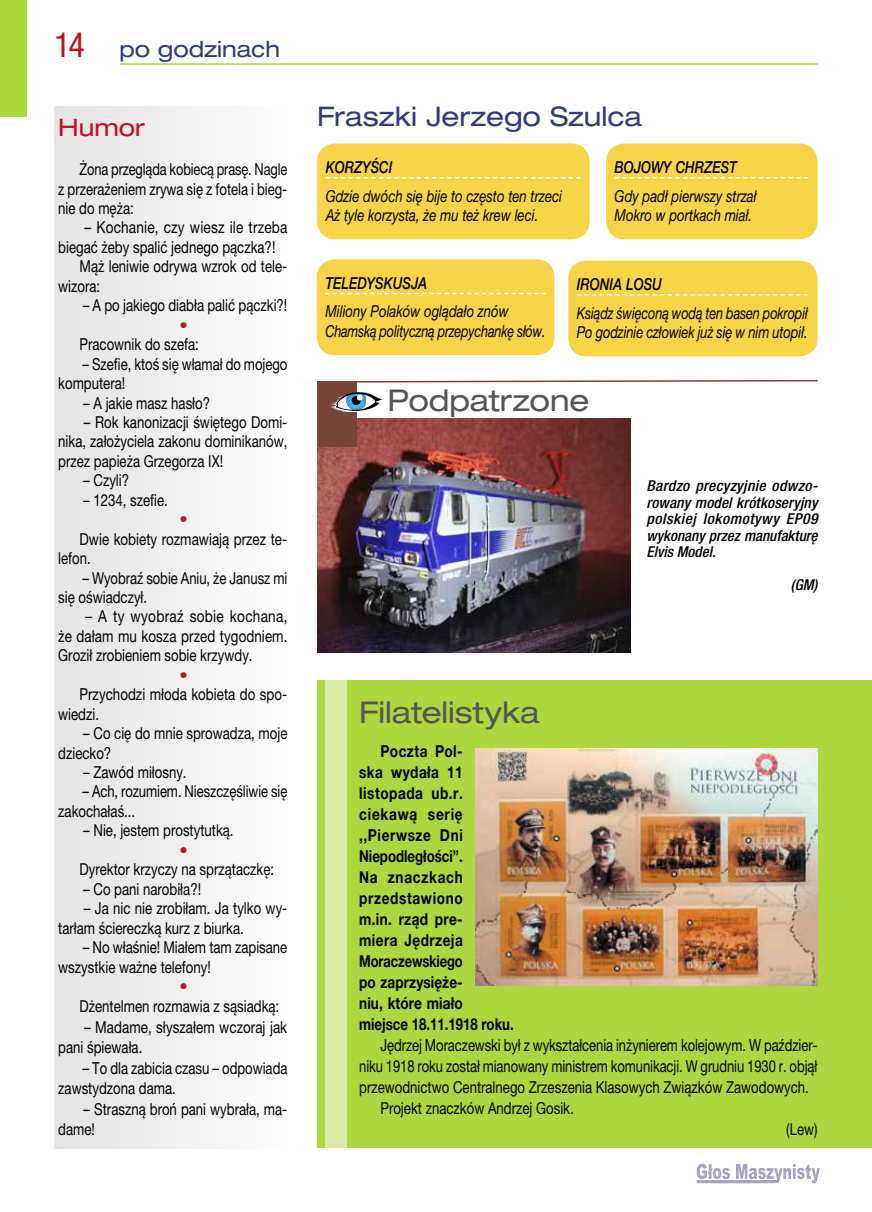
<style>
.page{position:relative;width:872px;height:1212px;background:#fff}
.page>*{position:absolute;margin:0;border:0;box-sizing:border-box;transform-origin:0 0}
.t1{font:expanded 30px "Helvetica Neue LT Pro";color:#555}
.t2{font:expanded 27px "Helvetica Neue LT Pro";color:#303c78}
.t3{font:expanded 24px "Helvetica Neue LT Pro";color:#c60a27}
.t4{font:expanded 22.5px "Helvetica Neue LT Pro";color:#303c78}
.t5{font:16.5px/19.5px "Helvetica Neue LT Pro";color:#000;scale:.8 1}
.t6{font:16.5px/19.5px "Helvetica Neue LT Pro";color:#000;scale:.79 1}
.t7{font:700 16.5px/21px "Helvetica Neue LT Pro";letter-spacing:.03em;color:#000;scale:.82 1}
.t8{font:italic 16.5px/19.8px "Helvetica Neue LT Pro";color:#000;scale:.8 1}
.t9{font:16.5px/19.5px "Helvetica Neue LT Pro";color:#000;scale:.81 1}
.t10{font:16.5px/19.5px "Helvetica Neue LT Pro";color:#000;text-align:justify;scale:.82 1}
.t11{font:16.5px/19.5px "Helvetica Neue LT Pro";color:#000;text-align:justify;scale:.78 1}
.t12{font:italic 16.5px/19.8px "Helvetica Neue LT Pro";color:#000;scale:.77 1}
.t13{font:italic 500 16.5px "Helvetica Neue LT Pro";color:#000;scale:.8 1}
.t14{font:16.5px "Helvetica Neue LT Pro";color:#b51729}
.t15{font:italic 500 condensed 15px/16.5px "Helvetica Neue LT Pro";color:#000;text-align:justify;scale:1.04 1}
.t16{font:italic 500 condensed 15px "Helvetica Neue LT Pro";color:#000}
.s1{font-stretch:condensed;font-size:34.5px;color:#b51729}
</style>
<div class="page">
<svg style="left:696px;top:1164px;width:124px;height:19px"></svg>
<div style="left:317px;top:680px;width:555px;height:468px;background:#aed63e"></div>
<div style="left:325px;top:680px;width:21px;height:468px;background:#dceaaa"></div>
<div style="left:0;top:0;width:27px;height:117px;background:#aed63e"></div>
<div style="left:606px;top:144px;width:211px;height:95px;background:#f8d449;border-radius:18px"></div>
<svg style="left:614px;top:177px;width:194px;height:1px"></svg>
<div style="left:317px;top:259px;width:237px;height:96px;background:#f8d449;border-radius:18px"></div>
<svg style="left:325px;top:293px;width:221px;height:1px"></svg>
<div style="left:568px;top:261px;width:249px;height:95px;background:#f8d449;border-radius:18px"></div>
<svg style="left:577px;top:294px;width:231px;height:2px"></svg>
<div style="left:317px;top:144px;width:272px;height:95px;background:#f8d449;border-radius:18px"></div>
<svg style="left:326px;top:177px;width:255px;height:1px"></svg>
<div style="left:54px;top:106px;width:238px;height:1042px;background:linear-gradient(to right,#e3e3e3,#fefefe)"></div>
<hr style="left:120px;top:63px;width:698px;height:2px;background:#aed63e">
<img style="left:475px;top:748px;width:342px;height:237px">
<img style="left:317px;top:419px;width:313px;height:233px">
<div style="left:317px;top:382px;width:39px;height:65px;background:#77453b"></div>
<svg style="left:317px;top:379px;width:501px;height:4px"></svg>
<svg style="left:335px;top:392px;width:47px;height:20px"></svg>
<h3 class="t4" style="left:54px;top:34px;width:227px"><span class="s1">14</span> po godzinach</h3>
<h3 class="t3" style="left:58px;top:113px;width:88px">Humor</h3>
<p class="t11" style="left:58px;top:159px;width:295px;text-indent:21px">Żona przegląda kobiecą prasę. Nagle z przerażeniem zrywa się z fotela i bieg&shy;nie do męża:</p>
<p class="t10" style="left:85px;top:217px;width:249px">– Kochanie, czy wiesz ile trzeba</p>
<p class="t5" style="left:58px;top:237px;width:273px">biegać żeby spalić jednego pączka?!</p>
<p class="t5" style="left:80px;top:256px;width:261px">Mąż leniwie odrywa wzrok od tele-</p>
<p class="t5" style="left:58px;top:276px;width:54px">wizora:</p>
<p class="t5" style="left:83px;top:295px;width:257px">– A po jakiego diabła palić pączki?!</p>
<p class="t14" style="left:179px;top:315px;width:10px">•</p>
<p class="t5" style="left:80px;top:334px;width:151px">Pracownik do szefa:</p>
<p class="t6" style="left:58px;top:354px;width:292px;text-indent:24px">– Szefie, ktoś się włamał do mojego komputera!</p>
<p class="t5" style="left:83px;top:392px;width:160px">– A jakie masz hasło?</p>
<p class="t5" style="left:58px;top:412px;width:288px;text-align:justify;text-indent:26px">– Rok kanonizacji świętego Domi&shy;nika, założyciela zakonu dominikanów, przez papieża Grzegorza IX!</p>
<p class="t5" style="left:83px;top:470px;width:59px">– Czyli?</p>
<p class="t5" style="left:83px;top:490px;width:107px">– 1234, szefie.</p>
<p class="t14" style="left:179px;top:509px;width:10px">•</p>
<p class="t9" style="left:58px;top:529px;width:284px;text-indent:21px">Dwie kobiety rozmawiają przez te&shy;lefon.</p>
<p class="t6" style="left:58px;top:567px;width:291px;text-indent:24px">– Wyobraź sobie Aniu, że Janusz mi się oświadczył.</p>
<p class="t10" style="left:58px;top:606px;width:281px;text-indent:27px">– A ty wyobraź sobie kochana, że dałam mu kosza przed tygodniem.<br>Groził zrobieniem sobie krzywdy.</p>
<p class="t14" style="left:179px;top:665px;width:10px">•</p>
<p class="t9" style="left:58px;top:684px;width:284px;text-indent:21px">Przychodzi młoda kobieta do spo&shy;wiedzi.</p>
<p class="t5" style="left:58px;top:723px;width:288px;text-indent:25px">– Co cię do mnie sprowadza, moje dziecko?</p>
<p class="t5" style="left:83px;top:762px;width:131px">– Zawód miłosny.</p>
<p class="t6" style="left:58px;top:781px;width:291px;text-indent:24px">– Ach, rozumiem. Nieszczęśliwie się zakochałaś...</p>
<p class="t5" style="left:83px;top:820px;width:189px">– Nie, jestem prostytutką.</p>
<p class="t14" style="left:179px;top:840px;width:10px">•</p>
<p class="t5" style="left:80px;top:859px;width:245px">Dyrektor krzyczy na sprzątaczkę:</p>
<p class="t5" style="left:83px;top:879px;width:149px">– Co pani narobiła?!</p>
<p class="t5" style="left:58px;top:898px;width:288px;text-indent:26px">– Ja nic nie zrobiłam. Ja tylko wy&shy;tarłam ściereczką kurz z biurka.</p>
<p class="t5" style="left:58px;top:937px;width:288px;text-indent:24px">– No właśnie! Miałem tam zapisane wszystkie ważne telefony!</p>
<p class="t14" style="left:179px;top:976px;width:10px">•</p>
<p class="t5" style="left:80px;top:996px;width:251px">Dżentelmen rozmawia z sąsiadką:</p>
<p class="t9" style="left:58px;top:1016px;width:284px;line-height:20.5px;text-indent:26px">– Madame, słyszałem wczoraj jak pani śpiewała.</p>
<p class="t5" style="left:58px;top:1057px;width:288px;line-height:20.5px;text-indent:24px">– To dla zabicia czasu – odpowiada zawstydzona dama.</p>
<p class="t5" style="left:58px;top:1098px;width:288px;line-height:20.5px;text-indent:25px">– Straszną broń pani wybrała, ma&shy;dame!</p>
<h2 class="t2" style="left:317px;top:99px;width:326px">Fraszki Jerzego Szulca</h2>
<p class="t13" style="left:326px;top:157px;width:85px">KORZYŚCI</p>
<p class="t8" style="left:326px;top:185px;width:297px">Gdzie dwóch się bije to często ten trzeci<br>Aż tyle korzysta, że mu też krew leci.</p>
<p class="t13" style="left:614px;top:157px;width:154px">BOJOWY CHRZEST</p>
<p class="t8" style="left:614px;top:185px;width:179px">Gdy padł pierwszy strzał<br>Mokro w portkach miał.</p>
<p class="t13" style="left:325px;top:273px;width:129px">TELEDYSKUSJA</p>
<p class="t8" style="left:325px;top:301px;width:277px">Miliony Polaków oglądało znów<br>Chamską polityczną przepychankę słów.</p>
<p class="t13" style="left:577px;top:275px;width:108px">IRONIA LOSU</p>
<p class="t12" style="left:577px;top:302px;width:301px">Ksiądz święconą wodą ten basen pokropił<br>Po godzinie człowiek już się w nim utopił.</p>
<h1 class="t1" style="left:387px;top:381px;width:204px">Podpatrzone</h1>
<p class="t15" style="left:646px;top:478px;width:166px">Bardzo precyzyjnie odwzo&shy;rowany model krótkoseryjny polskiej lokomotywy EP09 wykonany przez manufakturę Elvis Model.</p>
<p class="t16" style="left:791px;top:576px;width:28px">(GM)</p>
<h1 class="t1" style="left:359px;top:693px;width:182px">Filatelistyka</h1>
<p class="t7" style="left:359px;top:740px;width:190px;text-indent:21px">Poczta Pol-<br>ska wydała 11 listopada ub.r. ciekawą serię ,,Pierwsze Dni<br>Niepodległości”.<br>Na znaczkach przedstawiono<br>m.in. rząd pre-<br>miera Jędrzeja<br>Moraczewskiego<br>po zaprzysięże-<br>niu, które miało miejsce 18.11.1918 roku.</p>
<p class="t6" style="left:380px;top:1035px;width:555px">Jędrzej Moraczewski był z wykształcenia inżynierem kolejowym. W paździer-</p>
<p class="t6" style="left:359px;top:1056px;width:581px">niku 1918 roku został mianowany ministrem komunikacji. W grudniu 1930 r. objął</p>
<p class="t5" style="left:359px;top:1077px;width:564px">przewodnictwo Centralnego Zrzeszenia Klasowych Związków Zawodowych.</p>
<p class="t5" style="left:380px;top:1098px;width:243px">Projekt znaczków Andrzej Gosik.</p>
<p class="t5" style="left:786px;top:1119px;width:41px">(Lew)</p>
</div>
